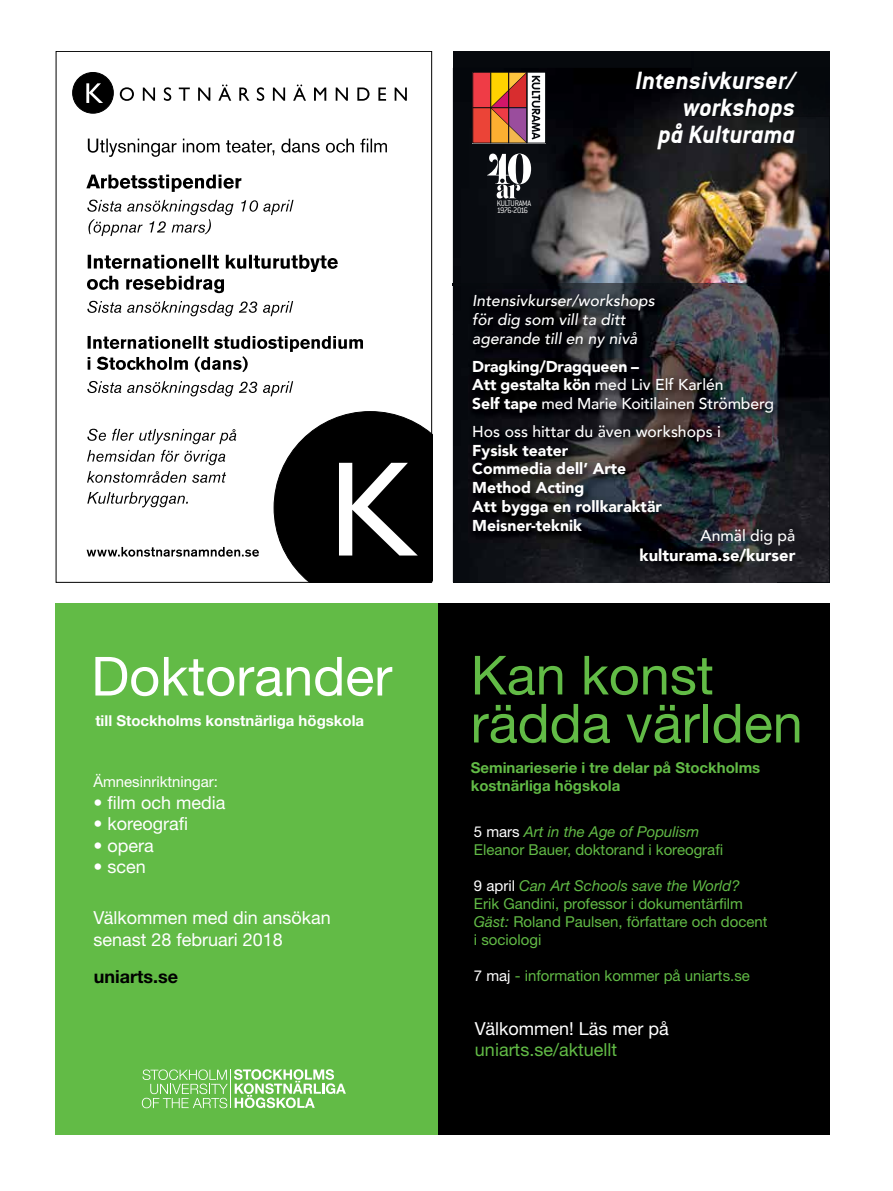
<style>
.page{position:relative;width:893px;height:1191px;background:#fff}
.page>*{position:absolute;margin:0;border:0;box-sizing:border-box;transform-origin:0 0}
.t1{font:54px/48px "Helvetica Neue LT Std";color:#62bb46}
.t2{font:54px "Helvetica Neue LT Std";color:#fff}
.t3{font:italic 27px/27px "Conduit ITCTT Bold";color:#fff;text-align:right}
.t4{font:18px/21.6px "Helvetica Neue LT Std";color:#fff}
.t5{font:18px "Helvetica Neue LT Std";color:#62bb46}
.t6{font:700 18px "Helvetica Neue LT Std";color:#000}
.t7{font:900 16.5px "Avenir";color:#fff}
.t8{font:500 15.75px/18.8px "Avenir";color:#fff}
.t9{font:900 15.75px/18.8px "Avenir";color:#fff}
.t10{font:italic 500 15.75px/18.8px "Avenir";color:#fff}
.t11{font:15px/18px "Helvetica Neue LT Std";color:#62bb46}
.t12{font:700 15px/18px "Helvetica Neue LT Std";color:#62bb46}
.t13{font:700 15px "Helvetica Neue LT Std";color:#fff}
.t14{font:15px "Helvetica Neue LT Std";color:#fff}
.t15{font:8.85px/6.9px "Conduit ITCTT Light";letter-spacing:-.05em;color:#fff;scale:.94 1}
.s1{font-weight:900}
.s2{color:#fff}
.s3{font-style:italic}
</style>
<div class="page">
<div style="left:55px;top:603px;width:383px;height:531px;background:#62bb46"></div>
<div style="left:438px;top:603px;width:391px;height:531px;background:#000"></div>
<svg style="left:234px;top:1069px;width:112px;height:39px"></svg>
<svg style="left:142px;top:1069px;width:86px;height:39px"></svg>
<hr style="left:230px;top:1069px;width:1px;height:39px;background:#fff">
<div style="left:453px;top:51px;width:376px;height:532px;background:#06090d"></div>
<img style="left:472px;top:68px;width:357px;height:215px">
<img style="left:559px;top:283px;width:270px;height:51px">
<img style="left:776px;top:334px;width:53px;height:248px">
<img style="left:506px;top:542px;width:270px;height:40px">
<img style="left:559px;top:284px;width:270px;height:1px">
<div style="left:525px;top:72px;width:21px;height:71px;background:#fff"></div>
<div style="left:473px;top:72px;width:18px;height:36px;background:#ef3c46"></div>
<div style="left:473px;top:108px;width:18px;height:35px;background:#eb4437"></div>
<hr style="left:473px;top:107px;width:54px;height:1px;background:#06090d">
<hr style="left:490px;top:72px;width:1px;height:71px;background:#06090d">
<div style="left:473px;top:72px;width:73px;height:71px;border:1px solid #06090d"></div>
<svg style="left:491px;top:72px;width:49px;height:71px;background:#c07f59"></svg>
<hr style="left:527px;top:72px;width:1px;height:71px;background:#06090d">
<svg style="left:487px;top:154px;width:44px;height:44px"></svg>
<img style="left:484px;top:290px;width:300px;height:252px">
<img style="left:692px;top:68px;width:137px;height:49px">
<img style="left:693px;top:68px;width:136px;height:48px">
<svg style="left:274px;top:411px;width:156px;height:170px"></svg>
<svg style="left:87px;top:547px;width:172px;height:9px"></svg>
<svg style="left:87px;top:492px;width:101px;height:15px"></svg>
<svg style="left:87px;top:471px;width:139px;height:12px"></svg>
<svg style="left:87px;top:450px;width:138px;height:15px"></svg>
<svg style="left:87px;top:429px;width:149px;height:15px"></svg>
<svg style="left:87px;top:381px;width:206px;height:15px"></svg>
<svg style="left:88px;top:336px;width:275px;height:36px"></svg>
<svg style="left:87px;top:301px;width:206px;height:15px"></svg>
<svg style="left:87px;top:255px;width:251px;height:38px"></svg>
<svg style="left:87px;top:200px;width:207px;height:36px"></svg>
<svg style="left:86px;top:175px;width:155px;height:17px"></svg>
<svg style="left:88px;top:139px;width:299px;height:18px"></svg>
<svg style="left:120px;top:87px;width:14px;height:14px"></svg>
<svg style="left:143px;top:87px;width:12px;height:14px"></svg>
<svg style="left:164px;top:87px;width:7px;height:14px"></svg>
<svg style="left:179px;top:87px;width:11px;height:14px"></svg>
<svg style="left:198px;top:87px;width:12px;height:14px"></svg>
<svg style="left:218px;top:84px;width:13px;height:17px"></svg>
<svg style="left:239px;top:87px;width:10px;height:14px"></svg>
<svg style="left:257px;top:87px;width:7px;height:14px"></svg>
<svg style="left:273px;top:87px;width:12px;height:14px"></svg>
<svg style="left:293px;top:84px;width:13px;height:17px"></svg>
<svg style="left:314px;top:87px;width:12px;height:14px"></svg>
<svg style="left:336px;top:87px;width:12px;height:14px"></svg>
<svg style="left:357px;top:87px;width:12px;height:14px"></svg>
<svg style="left:378px;top:87px;width:8px;height:14px"></svg>
<svg style="left:395px;top:87px;width:12px;height:14px"></svg>
<div style="left:73px;top:72px;width:40px;height:41px;background:#000;border-radius:50%"></div>
<div style="left:73px;top:72px;width:40px;height:41px;border:1px solid #000;border-radius:50%"></div>
<svg style="left:86px;top:83px;width:17px;height:20px"></svg>
<h1 class="t2" style="left:91px;top:644px;width:303px">Doktorander</h1>
<p class="t13" style="left:95px;top:711px;width:270px">till Stockholms konstnärliga högskola</p>
<p class="t14" style="left:93px;top:772px;width:126px">Ämnesinriktningar:</p>
<p class="t4" style="left:93px;top:791px;width:134px">• film och media</p>
<p class="t4" style="left:93px;top:812px;width:96px">• koreografi</p>
<p class="t4" style="left:93px;top:834px;width:62px">• opera</p>
<p class="t4" style="left:93px;top:856px;width:54px">• scen</p>
<p class="t4" style="left:93px;top:906px;width:239px">Välkommen med din ansökan senast 28 februari 2018</p>
<p class="t6" style="left:94px;top:965px;width:86px">uniarts.se</p>
<p class="t15" style="left:497px;top:200px;width:38px">KULTURAMA<br>1976-2016</p>
<h2 class="t3" style="left:636px;top:67px;width:161px">Intensivkurser/ workshops<br>på Kulturama</h2>
<p class="t10" style="left:472px;top:292px;width:184px">Intensivkurser/workshops för dig som vill ta ditt agerande till en ny nivå</p>
<p class="t8" style="left:472px;top:356px;width:303px"><span class="s1">Dragking/Dragqueen –<br>Att gestalta kön</span> med Liv Elf Karlén<br><span class="s1">Self tape</span> med Marie Koitilainen Strömberg</p>
<p class="t8" style="left:472px;top:421px;width:250px">Hos oss hittar du även workshops i</p>
<p class="t9" style="left:472px;top:440px;width:191px">Fysisk teater<br>Commedia dell’ Arte<br>Method Acting<br>Att bygga en rollkaraktär<br>Meisner-teknik</p>
<p class="t8" style="left:701px;top:526px;width:96px">Anmäl dig på</p>
<p class="t7" style="left:640px;top:541px;width:157px">kulturama.se/kurser</p>
<h1 class="t1" style="left:471px;top:650px;width:334px">Kan konst rädda världen</h1>
<p class="t12" style="left:471px;top:758px;width:291px">Seminarieserie i tre delar på Stockholms kostnärliga högskola</p>
<p class="t11" style="left:474px;top:823px;width:251px"><span class="s2">5 mars</span> <span class="s3">Art in the Age of Populism<br></span>Eleanor Bauer, doktorand i koreografi</p>
<p class="t11" style="left:474px;top:877px;width:295px"><span class="s2">9 april</span> <span class="s3">Can Art Schools save the World?<br></span>Erik Gandini, professor i dokumentärfilm <span class="s3">Gäst:</span> Roland Paulsen, författare och docent i sociologi</p>
<p class="t11" style="left:474px;top:967px;width:277px"><span class="s2">7 maj</span> - information kommer på uniarts.se</p>
<p class="t4" style="left:475px;top:1017px;width:195px">Välkommen! Läs mer på</p>
<p class="t5" style="left:475px;top:1039px;width:144px">uniarts.se/aktuellt</p>
</div>
